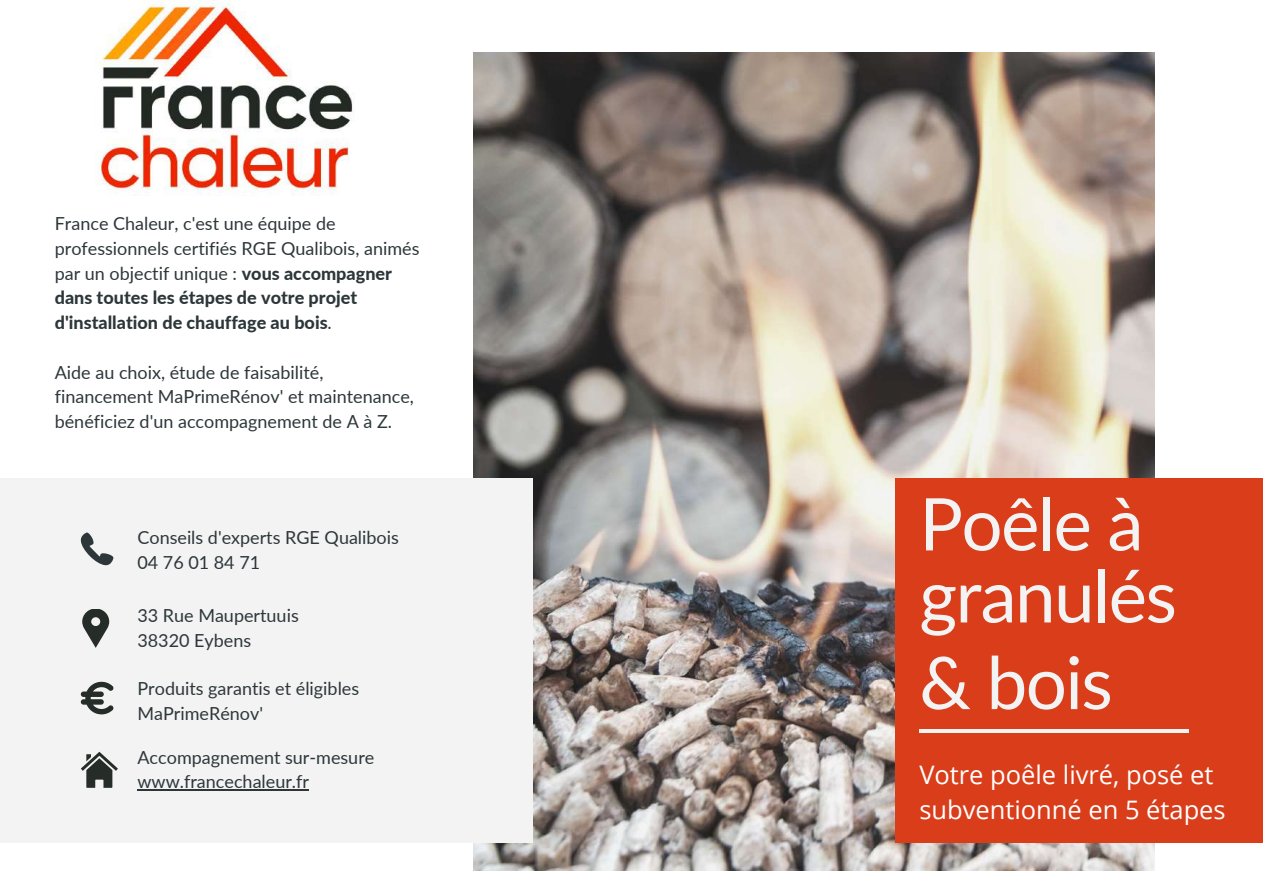
<style>
.page{position:relative;width:1263px;height:894px;background:#fff}
.page>*{position:absolute;margin:0;border:0;box-sizing:border-box;transform-origin:0 0}
.t1{font:72.6px/72px "Lato";letter-spacing:-.02em;color:#f3f3f3}
.t2{font:25.5px/34.8px "Open Sans";color:#fff}
.t3{font:18px/24.8px "Lato";color:#2d373a}
.s1{font-weight:800}
</style>
<div class="page">
<img style="left:473px;top:53px;width:681px;height:817px">
<div style="left:0;top:479px;width:533px;height:363px;background:#f3f3f3"></div>
<div style="left:895px;top:479px;width:368px;height:363px;background:#d93d1a"></div>
<svg style="left:919px;top:729px;width:270px;height:3px"></svg>
<svg style="left:81px;top:532px;width:32px;height:33px"></svg>
<svg style="left:82px;top:609px;width:27px;height:38px"></svg>
<img style="left:98px;top:0;width:255px;height:196px">
<svg style="left:81px;top:681px;width:32px;height:33px"></svg>
<svg style="left:81px;top:751px;width:37px;height:36px"></svg>
<hr style="left:137px;top:789px;width:172px;height:1px;background:#2d373a">
<p class="t3" style="left:55px;top:211px;width:366px">France Chaleur, c'est une équipe de professionnels certifiés RGE Qualibois, animés par un objectif unique : <span class="s1">vous accompagner dans toutes les étapes de votre projet d'installation de chauffage au bois</span>.</p>
<p class="t3" style="left:55px;top:359px;width:361px">Aide au choix, étude de faisabilité, financement MaPrimeRénov' et maintenance, bénéficiez d'un accompagnement de A à Z.</p>
<p class="t3" style="left:137px;top:524px;width:263px">Conseils d'experts RGE Qualibois<br>04 76 01 84 71</p>
<p class="t3" style="left:137px;top:603px;width:163px">33 Rue Maupertuuis<br>38320 Eybens</p>
<p class="t3" style="left:137px;top:675px;width:223px">Produits garantis et éligibles<br>MaPrimeRénov'</p>
<p class="t3" style="left:137px;top:744px;width:238px">Accompagnement sur-mesure www.francechaleur.fr</p>
<h1 class="t1" style="left:919px;top:486px;width:259px">Poêle à granulés</h1>
<h1 class="t1" style="left:919px;top:644px;width:195px">&amp; bois</h1>
<h2 class="t2" style="left:919px;top:756px;width:308px">Votre poêle livré, posé et subventionné en 5 étapes</h2>
</div>
